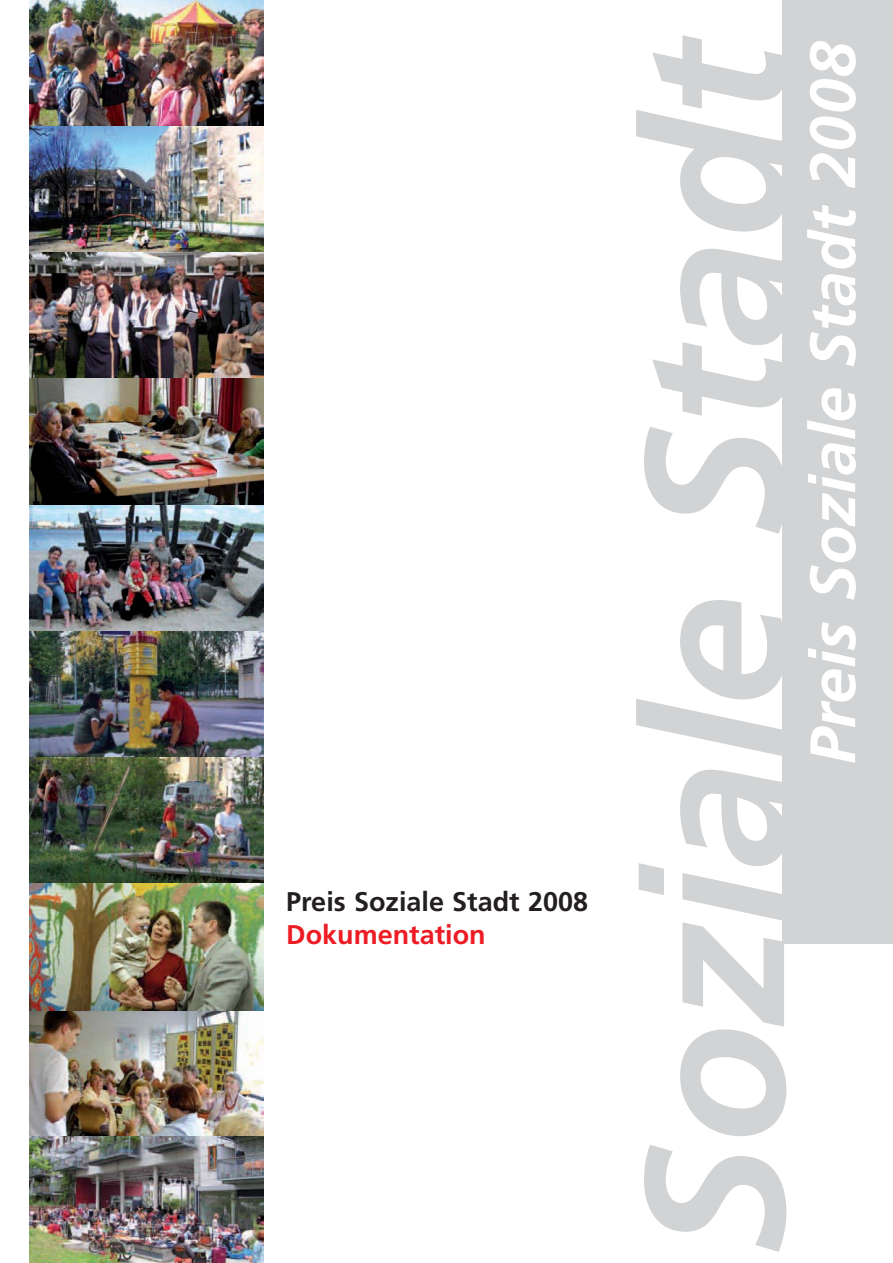
<style>
.page{position:relative;width:893px;height:1263px;background:#fff}
.page>*{position:absolute;margin:0;border:0;box-sizing:border-box;transform-origin:0 0}
.t1{font:italic 700 197.25px "Frutiger";color:#d1d3d4}
.t2{font:italic 700 64.05px "Frutiger";color:#fff}
.t3{font:700 27px "Frutiger";color:#231f20}
.t4{font:700 27px "Frutiger";color:#ed1c24}
</style>
<div class="page">
<div style="left:782px;top:0;width:111px;height:944px;background:#d1d3d4"></div>
<img style="left:30px;top:0;width:234px;height:1263px">
<p class="t3" style="left:286px;top:891px;width:303px">Preis Soziale Stadt 2008</p>
<p class="t4" style="left:286px;top:923px;width:201px">Dokumentation</p>
<h1 class="t1" style="left:636px;top:1254px;width:1220px;rotate:-90deg">Soziale Stadt</h1>
<p class="t2" style="left:807px;top:764px;width:725px;rotate:-90deg">Preis Soziale Stadt 2008</p>
</div>
